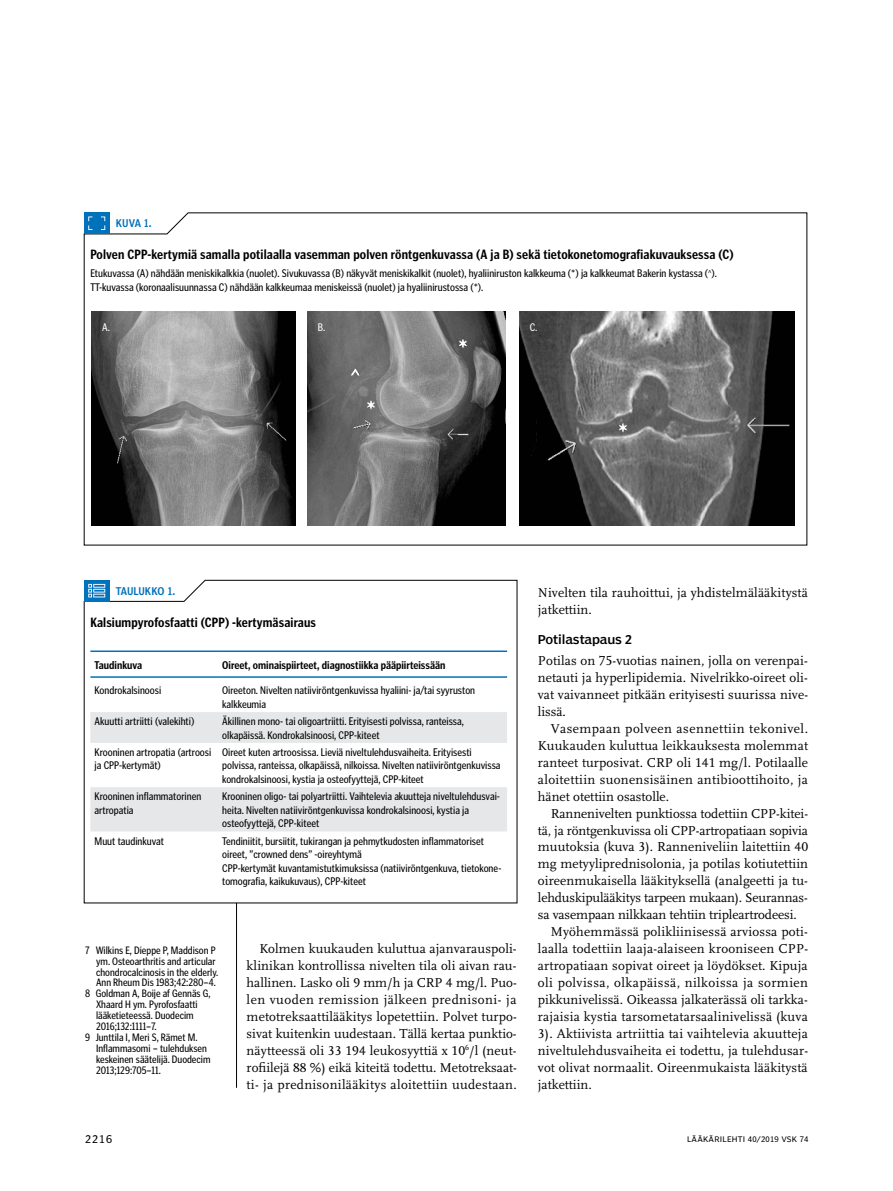
<style>
.page{position:relative;width:893px;height:1191px;background:#fff}
.page>*{position:absolute;margin:0;border:0;box-sizing:border-box;transform-origin:0 0}
.t1{font:13.5px/17px "Scala LF";letter-spacing:.01em;color:#000;text-align:justify}
.t2{font:700 13.5px "Poynter Gothic Text Cond";letter-spacing:.01em;color:#000}
.t3{font:13.5px "Scala LF";letter-spacing:-.01em;color:#000}
.t4{font:13.5px "Scala LF";letter-spacing:.03em;color:#000}
.t5{font:12px "Poynter Agate Two";letter-spacing:-.01em;color:#000}
.t6{font:11.25px/13.5px "Poynter Gothic Text Cond";color:#000}
.t7{font:700 11.25px "Poynter Gothic Text Cond";color:#000}
.t8{font:11.25px "Poynter Gothic Text Cond";color:#fff}
.t9{font:10.95px "Poynter Gothic Text Cond";color:#000}
.t10{font:10.5px "Poynter Agate Two Comp";letter-spacing:-.01em;color:#0071bb}
.t11{font:10.5px "Poynter Agate Zero";color:#000}
.t12{font:7.5px "Poynter Agate Zero";letter-spacing:.03em;color:#000}
.s1{font-family:"Helvetica"}
</style>
<div class="page">
<hr style="left:236px;top:656px;width:1px;height:431px;background:#000">
<svg style="left:84px;top:580px;width:433px;height:323px"></svg>
<svg style="left:90px;top:712px;width:417px;height:119px;fill:#e6e7e8"></svg>
<hr style="left:90px;top:650px;width:128px;height:2px;background:#0071bb">
<hr style="left:218px;top:650px;width:289px;height:2px;background:#0071bb">
<hr style="left:90px;top:676px;width:128px;height:2px;background:#0071bb">
<hr style="left:218px;top:676px;width:289px;height:2px;background:#0071bb">
<div style="left:84px;top:580px;width:26px;height:21px;background:linear-gradient(to right,#0071bb,#0071bb)"></div>
<svg style="left:88px;top:584px;width:17px;height:13px"></svg>
<svg style="left:84px;top:212px;width:723px;height:333px"></svg>
<div style="left:84px;top:213px;width:26px;height:21px;background:#0071bb"></div>
<svg style="left:88px;top:216px;width:17px;height:14px"></svg>
<img style="left:92px;top:311px;width:203px;height:214px">
<img style="left:307px;top:311px;width:199px;height:214px">
<img style="left:519px;top:311px;width:276px;height:214px">
<svg style="left:619px;top:423px;width:8px;height:9px"></svg>
<svg style="left:367px;top:401px;width:8px;height:8px"></svg>
<svg style="left:459px;top:339px;width:8px;height:9px"></svg>
<svg style="left:350px;top:367px;width:11px;height:10px"></svg>
<p class="t10" style="left:116px;top:217px;width:37px">KUVA 1.</p>
<p class="t2" style="left:90px;top:247px;width:645px">Polven CPP-kertymiä samalla potilaalla vasemman polven röntgenkuvassa (A ja B) sekä tietokonetomografiakuvauksessa (C)</p>
<p class="t6" style="left:90px;top:266px;width:628px">Etukuvassa (A) nähdään meniskikalkkia (nuolet). Sivukuvassa (B) näkyvät meniskikalkit (nuolet), hyaliiniruston kalkkeuma (*) ja kalkkeumat Bakerin kystassa (<span class="s1">˄</span>).<br>TT-kuvassa (koronaalisuunnassa C) nähdään kalkkeumaa meniskeissä (nuolet) ja hyaliinirustossa (*).</p>
<p class="t8" style="left:102px;top:320px;width:9px">A.</p>
<p class="t8" style="left:318px;top:320px;width:9px">B.</p>
<p class="t8" style="left:530px;top:320px;width:9px">C.</p>
<p class="t10" style="left:116px;top:584px;width:61px">TAULUKKO 1.</p>
<p class="t2" style="left:90px;top:614px;width:227px">Kalsiumpyrofosfaatti (CPP) -kertymäsairaus</p>
<p class="t7" style="left:95px;top:658px;width:49px">Taudinkuva</p>
<p class="t7" style="left:222px;top:658px;width:225px">Oireet, ominaispiirteet, diagnostiikka pääpiirteissään</p>
<p class="t6" style="left:95px;top:684px;width:68px">Kondrokalsinoosi</p>
<p class="t6" style="left:222px;top:684px;width:254px">Oireeton. Nivelten natiiviröntgenkuvissa hyaliini- ja/tai syyruston kalkkeumia</p>
<p class="t6" style="left:95px;top:714px;width:101px">Akuutti artriitti (valekihti)</p>
<p class="t6" style="left:222px;top:714px;width:243px">Äkillinen mono- tai oligoartriitti. Erityisesti polvissa, ranteissa, olkapäissä. Kondrokalsinoosi, CPP-kiteet</p>
<p class="t6" style="left:95px;top:745px;width:118px">Krooninen artropatia (artroosi ja CPP-kertymät)</p>
<p class="t6" style="left:222px;top:745px;width:280px">Oireet kuten artroosissa. Lieviä niveltulehdusvaiheita. Erityisesti polvissa, ranteissa, olkapäissä, nilkoissa. Nivelten natiiviröntgenkuvissa kondrokalsinoosi, kystia ja osteofyyttejä, CPP-kiteet</p>
<p class="t6" style="left:95px;top:789px;width:108px">Krooninen inflammatorinen artropatia</p>
<p class="t6" style="left:222px;top:789px;width:279px">Krooninen oligo- tai polyartriitti. Vaihtelevia akuutteja niveltulehdusvai&shy;heita. Nivelten natiiviröntgenkuvissa kondrokalsinoosi, kystia ja osteofyyttejä, CPP-kiteet</p>
<p class="t6" style="left:95px;top:834px;width:71px">Muut taudinkuvat</p>
<p class="t6" style="left:222px;top:834px;width:281px">Tendiniitit, bursiitit, tukirangan ja pehmytkudosten inflammatoriset oireet, ”crowned dens” -oireyhtymä<br>CPP-kertymät kuvantamistutkimuksissa (natiiviröntgenkuva, tietokone&shy;tomografia, kaikukuvaus), CPP-kiteet</p>
<p class="t9" style="left:85px;top:943px;width:132px">7 Wilkins E, Dieppe P, Maddison P</p>
<p class="t9" style="left:96px;top:954px;width:121px">ym. Osteoarthritis and articular</p>
<p class="t9" style="left:96px;top:965px;width:124px">chondrocalcinosis in the elderly.</p>
<p class="t9" style="left:96px;top:976px;width:121px">Ann Rheum Dis 1983;42:280–4.</p>
<p class="t9" style="left:85px;top:987px;width:127px">8 Goldman A, Boije af Gennäs G,</p>
<p class="t9" style="left:96px;top:998px;width:103px">Xhaard H ym. Pyrofosfaatti</p>
<p class="t9" style="left:96px;top:1009px;width:99px">lääketieteessä. Duodecim</p>
<p class="t9" style="left:96px;top:1020px;width:62px">2016;132:1111–7.</p>
<p class="t9" style="left:85px;top:1031px;width:114px">9 Junttila I, Meri S, Rämet M.</p>
<p class="t9" style="left:96px;top:1042px;width:112px">Inflammasomi – tulehduksen</p>
<p class="t9" style="left:96px;top:1053px;width:116px">keskeinen säätelijä. Duodecim</p>
<p class="t9" style="left:96px;top:1063px;width:66px">2013;129:705–11.</p>
<p class="t1" style="left:247px;top:940px;width:272px;text-indent:13px">Kolmen kuukauden kuluttua ajanvarauspoli&shy;klinikan kontrollissa nivelten tila oli aivan rau&shy;hallinen. Lasko oli 9 mm/h ja CRP 4 mg/l. Puo&shy;len vuoden remission jälkeen prednisoni- ja metotreksaattilääkitys lopetettiin. Polvet turpo&shy;sivat kuitenkin uudestaan. Tällä kertaa punktio&shy;näytteessä oli 33 194 leukosyyttiä x 10<sup>6</sup>/l (neut&shy;rofiilejä 88 %) eikä kiteitä todettu. Metotreksaat&shy;ti- ja prednisonilääkitys aloitettiin uudestaan.</p>
<p class="t1" style="left:538px;top:584px;width:271px">Nivelten tila rauhoittui, ja yhdistelmälääkitystä jatkettiin.</p>
<p class="t5" style="left:538px;top:632px;width:96px">Potilastapaus 2</p>
<p class="t1" style="left:538px;top:652px;width:272px">Potilas on 75-vuotias nainen, jolla on verenpai&shy;netauti ja hyperlipidemia. Nivelrikko-oireet oli&shy;vat vaivanneet pitkään erityisesti suurissa nive&shy;lissä.</p>
<p class="t1" style="left:538px;top:720px;width:272px;text-indent:13px">Vasempaan polveen asennettiin tekonivel.<br>Kuukauden kuluttua leikkauksesta molemmat ranteet turposivat. CRP oli 141 mg/l. Potilaalle aloitettiin suonensisäinen antibioottihoito, ja hänet otettiin osastolle.</p>
<p class="t1" style="left:551px;top:805px;width:259px">Rannenivelten punktiossa todettiin CPP-kitei-</p>
<p class="t3" style="left:538px;top:822px;width:271px">tä, ja röntgenkuvissa oli CPP-artropatiaan sopivia</p>
<p class="t1" style="left:538px;top:839px;width:272px">muutoksia (kuva 3). Ranneniveliin laitettiin 40</p>
<p class="t1" style="left:538px;top:856px;width:272px">mg metyyliprednisolonia, ja potilas kotiutettiin</p>
<p class="t1" style="left:538px;top:872px;width:271px">oireenmukaisella lääkityksellä (analgeetti ja tu-</p>
<p class="t3" style="left:538px;top:890px;width:271px">lehduskipulääkitys tarpeen mukaan). Seurannas-</p>
<p class="t3" style="left:538px;top:907px;width:260px">sa vasempaan nilkkaan tehtiin tripleartrodeesi.</p>
<p class="t1" style="left:551px;top:923px;width:259px">Myöhemmässä polikliinisessä arviossa poti-</p>
<p class="t1" style="left:538px;top:940px;width:272px">laalla todettiin laaja-alaiseen krooniseen CPP-</p>
<p class="t1" style="left:538px;top:957px;width:271px">artropatiaan sopivat oireet ja löydökset. Kipuja</p>
<p class="t4" style="left:538px;top:975px;width:272px">oli polvissa, olkapäissä, nilkoissa ja sormien</p>
<p class="t1" style="left:538px;top:991px;width:271px">pikkunivelissä. Oikeassa jalkaterässä oli tarkka-</p>
<p class="t1" style="left:538px;top:1008px;width:271px">rajaisia kystia tarsometatarsaalinivelissä (kuva</p>
<p class="t1" style="left:538px;top:1025px;width:272px">3). Aktiivista artriittia tai vaihtelevia akuutteja</p>
<p class="t1" style="left:538px;top:1042px;width:272px">niveltulehdusvaiheita ei todettu, ja tulehdusar-</p>
<p class="t1" style="left:538px;top:1059px;width:271px">vot olivat normaalit. Oireenmukaista lääkitystä</p>
<p class="t1" style="left:538px;top:1076px;width:55px">jatkettiin.</p>
<p class="t11" style="left:85px;top:1132px;width:29px">2216</p>
<p class="t12" style="left:687px;top:1135px;width:123px">LÄÄKÄRILEHTI 40/2019 VSK 74</p>
</div>
